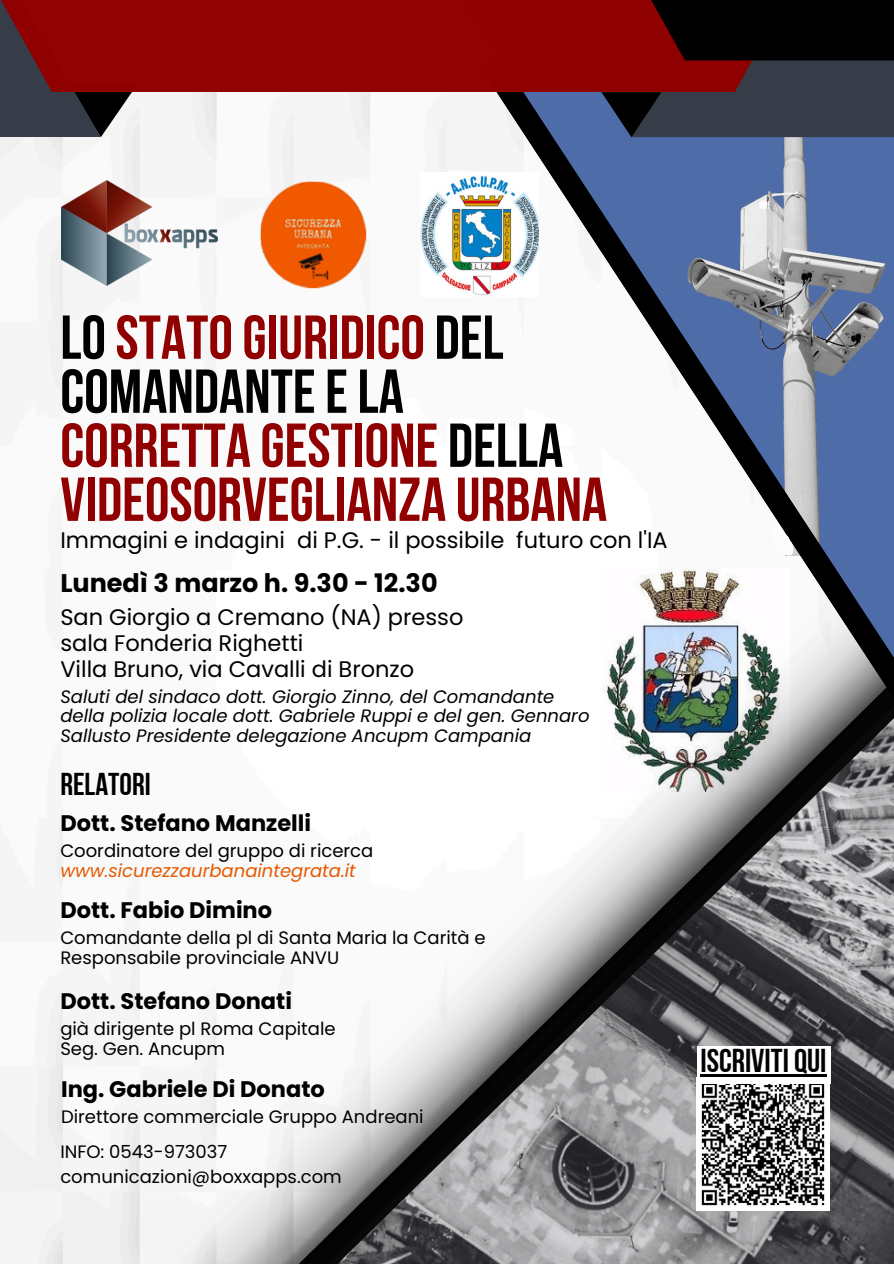
<style>
.page{position:relative;width:894px;height:1264px;background:#fff}
.page>*{position:absolute;margin:0;border:0;box-sizing:border-box;transform-origin:0 0}
.t1{font:61.8px/54px "Bebas Neue Cyrillic";color:#910000}
.t2{font:33px "Bebas Neue Cyrillic";color:#000}
.t3{font:31.5px "Bebas Neue Cyrillic";color:#000}
.t4{font:700 25.5px "Poppins";color:#000}
.t5{font:22.5px/25.8px "Poppins";color:#000}
.t6{font:700 22.5px "Poppins";color:#000}
.t7{font:18px/20.2px "Poppins";color:#000}
.t8{font:italic 18px/19.2px "Poppins";color:#000}
.t9{font:italic 18px "Poppins";color:#e65801}
.s1{color:#000}
</style>
<div class="page">
<img style="left:0;top:92px;width:371px;height:1171px">
<img style="left:92px;top:342px;width:48px;height:921px">
<img style="left:140px;top:275px;width:753px;height:988px">
<svg style="left:428px;top:115px;width:51px;height:557px"></svg>
<svg style="left:479px;top:92px;width:414px;height:665px"></svg>
<svg style="left:101px;top:92px;width:36px;height:45px"></svg>
<div style="left:0;top:0;width:101px;height:137px;background:#363d48"></div>
<div style="left:569px;top:43px;width:324px;height:94px;background:#363d48"></div>
<svg style="left:1px;top:0;width:803px;height:92px;background:#8a0506"></svg>
<svg style="left:771px;top:527px;width:22px;height:28px"></svg>
<svg style="left:758px;top:200px;width:9px;height:9px"></svg>
<img style="left:61px;top:180px;width:156px;height:106px">
<img style="left:256px;top:178px;width:114px;height:113px">
<div style="left:637px;top:0;width:256px;height:60px;background:#000"></div>
<svg style="left:601px;top:92px;width:60px;height:45px"></svg>
<img style="left:420px;top:173px;width:118px;height:123px">
<img style="left:696px;top:1083px;width:133px;height:127px">
<div style="left:696px;top:1046px;width:133px;height:37px;background:#fff"></div>
<hr style="left:700px;top:1074px;width:126px;height:2px;background:#000">
<p class="t1" style="left:60px;top:316px;width:548px"><span class="s1">LO</span> STATOGIURIDICO <span class="s1">DEL<br>COMANDANTEELA<br></span>CORRETTA GESTIONE <span class="s1">DELLA<br></span>VIDEOSORVEGLIANZA URBANA</p>
<h1 class="t5" style="left:60px;top:527px;width:608px">Immagini e indagini di P.G. - il possibile futuro con l'IA</h1>
<h6 class="t4" style="left:60px;top:565px;width:379px">Lunedì 3 marzo h. 9.30 - 12.30</h6>
<h4 class="t5" style="left:60px;top:604px;width:404px">San Giorgio a Cremano (NA) presso sala Fonderia Righetti<br>Villa Bruno, via Cavalli di Bronzo</h4>
<p class="t8" style="left:60px;top:687px;width:495px">Saluti del sindaco dott. Giorgio Zinno, del Comandante</p>
<p class="t8" style="left:60px;top:706px;width:530px">della polizia locale dott. Gabriele Ruppi e del gen. Gennaro<br>Sallusto Presidente delegazione Ancupm Campania</p>
<h6 class="t3" style="left:60px;top:771px;width:92px">RELATORI</h6>
<p class="t6" style="left:60px;top:807px;width:252px">Dott. Stefano Manzelli</p>
<p class="t7" style="left:60px;top:840px;width:314px">Coordinatore del gruppo di ricerca</p>
<h3 class="t9" style="left:60px;top:858px;width:297px">www.sicurezzaurbanaintegrata.it</h3>
<h5 class="t6" style="left:60px;top:894px;width:213px">Dott. Fabio Dimino</h5>
<p class="t7" style="left:60px;top:927px;width:426px">Comandante della pl di Santa Maria la Carità e<br>Responsabile provinciale ANVU</p>
<h5 class="t6" style="left:60px;top:985px;width:233px">Dott. Stefano Donati</h5>
<p class="t7" style="left:60px;top:1018px;width:277px">già dirigente pl Roma Capitale</p>
<h5 class="t7" style="left:60px;top:1038px;width:166px">Seg. Gen. Ancupm</h5>
<p class="t6" style="left:61px;top:1073px;width:265px">Ing. Gabriele Di Donato</p>
<p class="t7" style="left:61px;top:1106px;width:364px">Direttore commerciale Gruppo Andreani</p>
<p class="t7" style="left:60px;top:1141px;width:168px">INFO: 0543-973037</p>
<p class="t7" style="left:60px;top:1166px;width:283px">comunicazioni@boxxapps.com</p>
<p class="t2" style="left:700px;top:1047px;width:128px">ISCRIVITI QUI</p>
</div>
